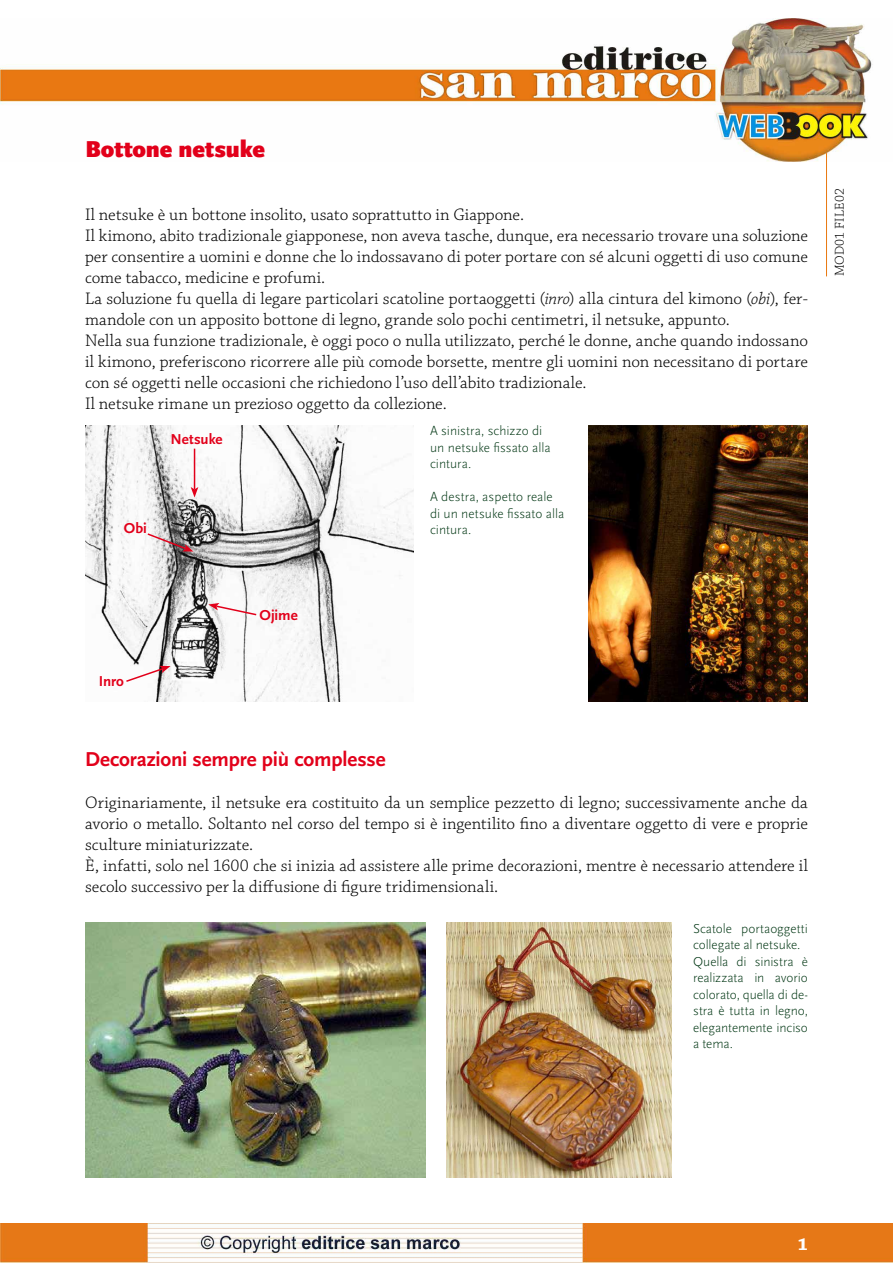
<style>
.page{position:relative;width:893px;height:1263px;background:#fff}
.page>*{position:absolute;margin:0;border:0;box-sizing:border-box;transform-origin:0 0}
.t1{font:900 24px "Scala Sans";color:#e2001a}
.t2{font:700 21px "Scala Sans";letter-spacing:-.01em;color:#e2001a}
.t3{font:700 18px "Chaparral Pro";color:#fff}
.t4{font:300 17.55px/21px "Chaparral Pro";color:#000}
.t5{font:700 15px "Scala Sans";letter-spacing:-.005em;color:#e2001a}
.t6{font:300 13.5px/16.5px "Scala Sans";color:#003613}
.t7{font:300 13.5px "Chaparral Pro";letter-spacing:.015em;color:#000}
.s1{font-style:italic}
</style>
<div class="page">
<img style="left:0;top:1224px;width:893px;height:39px">
<img style="left:0;top:19px;width:873px;height:143px">
<hr style="left:826px;top:153px;width:1px;height:123px;background:#e97810">
<img style="left:85px;top:425px;width:328px;height:277px">
<img style="left:589px;top:425px;width:219px;height:277px">
<hr style="left:194px;top:449px;width:1px;height:40px;background:#e2001a">
<svg style="left:191px;top:487px;width:7px;height:10px"></svg>
<svg style="left:146px;top:532px;width:48px;height:20px"></svg>
<svg style="left:208px;top:603px;width:50px;height:13px"></svg>
<svg style="left:125px;top:666px;width:46px;height:17px"></svg>
<img style="left:446px;top:923px;width:225px;height:255px">
<img style="left:85px;top:923px;width:340px;height:255px">
<h1 class="t1" style="left:85px;top:136px;width:182px">Bottone netsuke</h1>
<p class="t4" style="left:85px;top:205px;width:724px">Il netsuke è un bottone insolito, usato soprattutto in Giappone.<br>Il kimono, abito tradizionale giapponese, non aveva tasche, dunque, era necessario trovare una soluzione per consentire a uomini e donne che lo indossavano di poter portare con sé alcuni oggetti di uso comune come tabacco, medicine e profumi.<br>La soluzione fu quella di legare particolari scatoline portaoggetti (<span class="s1">inro</span>) alla cintura del kimono (<span class="s1">obi</span>), fer&shy;mandole con un apposito bottone di legno, grande solo pochi centimetri, il netsuke, appunto.<br>Nella sua funzione tradizionale, è oggi poco o nulla utilizzato, perché le donne, anche quando indossano il kimono, preferiscono ricorrere alle più comode borsette, mentre gli uomini non necessitano di portare con sé oggetti nelle occasioni che richiedono l’uso dell’abito tradizionale.<br>Il netsuke rimane un prezioso oggetto da collezione.</p>
<p class="t5" style="left:171px;top:431px;width:53px">Netsuke</p>
<p class="t5" style="left:124px;top:520px;width:25px">Obi</p>
<p class="t6" style="left:430px;top:423px;width:122px">A sinistra, schizzo di un netsuke fissato alla cintura.</p>
<p class="t6" style="left:430px;top:489px;width:136px">A destra, aspetto reale di un netsuke fissato alla cintura.</p>
<p class="t7" style="left:832px;top:276px;width:90px;rotate:-90deg">MOD01 FILE02</p>
<p class="t5" style="left:99px;top:673px;width:27px">Inro</p>
<p class="t5" style="left:260px;top:607px;width:40px">Ojime</p>
<p class="t2" style="left:85px;top:748px;width:302px">Decorazioni sempre più complesse</p>
<p class="t4" style="left:85px;top:793px;width:724px">Originariamente, il netsuke era costituito da un semplice pezzetto di legno; successivamente anche da avorio o metallo. Soltanto nel corso del tempo si è ingentilito fino a diventare oggetto di vere e proprie sculture miniaturizzate.<br>È, infatti, solo nel 1600 che si inizia ad assistere alle prime decorazioni, mentre è necessario attendere il secolo successivo per la diffusione di figure tridimensionali.</p>
<p class="t6" style="left:693px;top:920px;width:116px">Scatole portaoggetti collegate al netsuke.<br>Quella di sinistra è realizzata in avorio colorato, quella di de&shy;stra è tutta in legno, elegantemente inciso a tema.</p>
<p class="t3" style="left:798px;top:1233px;width:12px">1</p>
</div>
